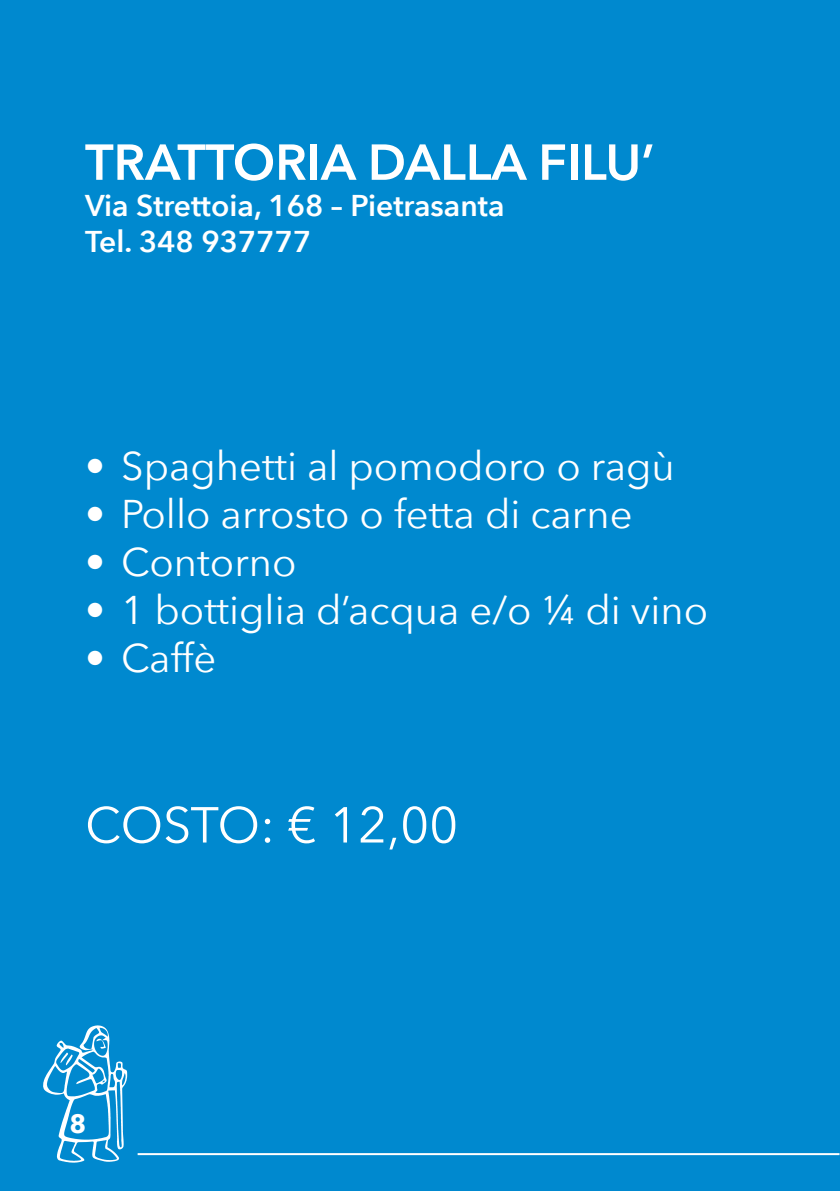
<style>
.page{position:relative;width:840px;height:1191px;background:#fff}
.page>*{position:absolute;margin:0;border:0;box-sizing:border-box;transform-origin:0 0}
.t1{font:600 50px "Avenir Next";color:#fff}
.t2{font:50px "Avenir Next";letter-spacing:-.005em;color:#fff}
.t3{font:40px "Avenir Next";color:#fff}
.t4{font:600 30px/36px "Avenir Next";color:#fff}
.t5{font:700 26px "Avenir Next";color:#fff}
</style>
<div class="page">
<div style="left:0;top:0;width:839px;height:1191px;background:#0089cf"></div>
<svg style="left:43px;top:1025px;width:84px;height:137px"></svg>
<hr style="left:137px;top:1153px;width:702px;height:2px;background:#fff">
<p class="t1" style="left:85px;top:119px;width:570px">TRATTORIA DALLA FILU’</p>
<p class="t4" style="left:85px;top:187px;width:421px">Via Strettoia, 168 – Pietrasanta<br>Tel. 348 937777</p>
<p class="t3" style="left:85px;top:432px;width:590px">• Spaghetti al pomodoro o ragù</p>
<p class="t3" style="left:85px;top:480px;width:548px">• Pollo arrosto o fetta di carne</p>
<p class="t3" style="left:85px;top:528px;width:213px">• Contorno</p>
<p class="t3" style="left:85px;top:576px;width:624px">• 1 bottiglia d’acqua e/o ¼ di vino</p>
<p class="t3" style="left:85px;top:624px;width:133px">• Caffè</p>
<p class="t2" style="left:85px;top:783px;width:374px">COSTO: € 12,00</p>
<p class="t5" style="left:69px;top:1101px;width:18px">8</p>
</div>
